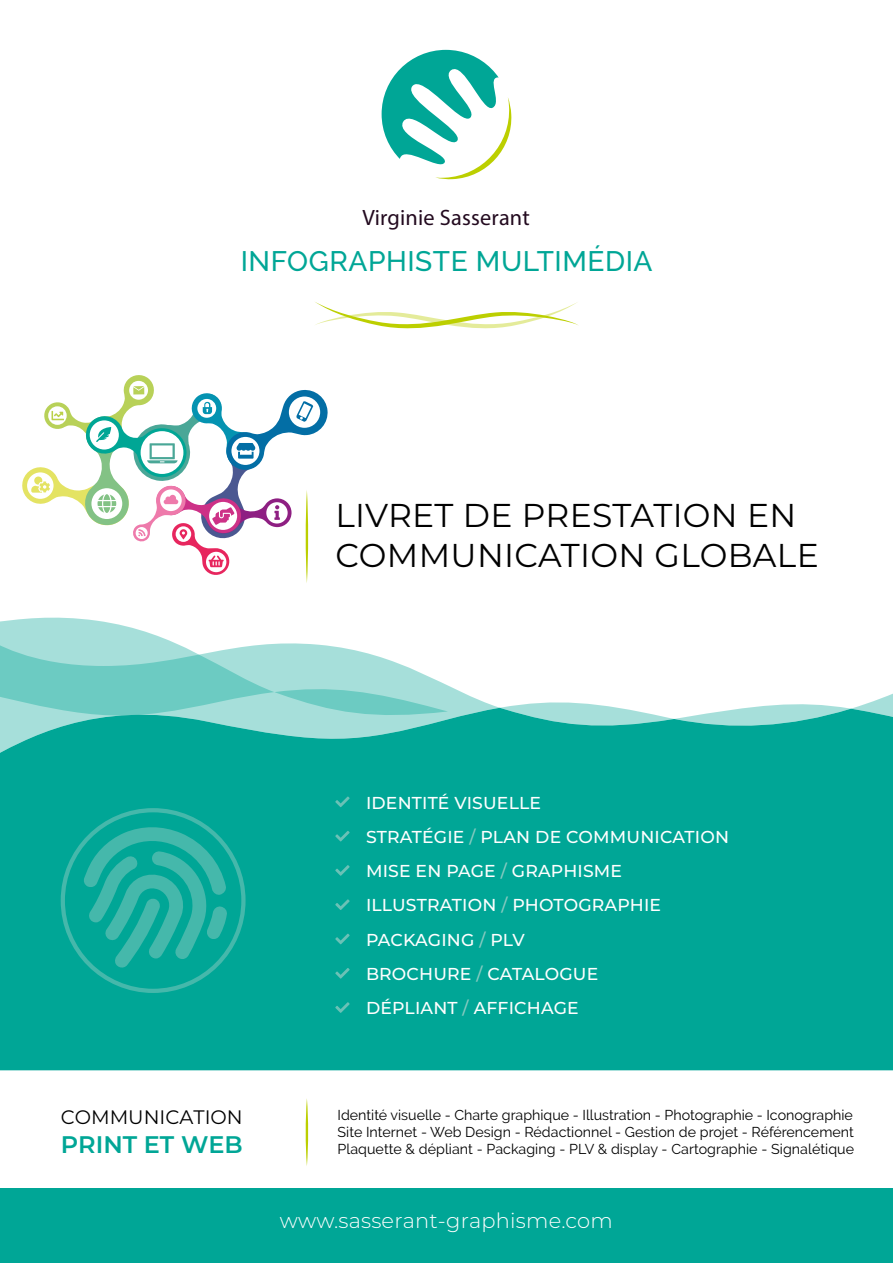
<style>
.page{position:relative;width:893px;height:1263px;background:#fff}
.page>*{position:absolute;margin:0;border:0;box-sizing:border-box;transform-origin:0 0}
.t1{font:33px/39.6px "Montserrat";letter-spacing:.01em;color:#000}
.t2{font:500 28.05px "Raleway";letter-spacing:.02em;color:#00a696}
.t3{font:600 24px "Montserrat";color:#00a696}
.t4{font:22.35px "Century Gothic";letter-spacing:.01em;color:#230a1f}
.t5{font:300 21px "Montserrat";letter-spacing:.01em;color:#fff}
.t6{font:19.5px "Montserrat";color:#000}
.t7{font:500 17.25px/34.2px "Montserrat";letter-spacing:.01em;color:#fff}
.t8{font:14.25px/17.1px "Raleway";letter-spacing:.005em;color:#000;text-align:justify}
.s1{color:#87cac0}
</style>
<div class="page">
<svg style="left:305px;top:1098px;width:4px;height:68px"></svg>
<svg style="left:315px;top:302px;width:264px;height:27px"></svg>
<svg style="left:382px;top:50px;width:130px;height:129px"></svg>
<svg style="left:0;top:617px;width:160px;height:20px"></svg>
<svg style="left:0;top:637px;width:474px;height:61px"></svg>
<svg style="left:0;top:698px;width:893px;height:372px;background:#0daa9b"></svg>
<svg style="left:61px;top:808px;width:185px;height:185px;background:#17ab9c"></svg>
<div style="left:0;top:1188px;width:893px;height:75px;background:#00a696"></div>
<svg style="left:335px;top:796px;width:15px;height:11px"></svg>
<svg style="left:335px;top:831px;width:15px;height:10px"></svg>
<svg style="left:335px;top:865px;width:15px;height:11px"></svg>
<svg style="left:335px;top:899px;width:15px;height:11px"></svg>
<svg style="left:335px;top:933px;width:15px;height:11px"></svg>
<svg style="left:335px;top:968px;width:15px;height:11px"></svg>
<svg style="left:335px;top:1002px;width:15px;height:11px"></svg>
<svg style="left:22px;top:375px;width:306px;height:208px"></svg>
<h3 class="t4" style="left:363px;top:203px;width:169px">Virginie Sasserant</h3>
<h2 class="t2" style="left:241px;top:245px;width:413px">INFOGRAPHISTE MULTIMÉDIA</h2>
<h1 class="t1" style="left:335px;top:494px;width:485px">LIVRET DE PRESTATION EN<br>COMMUNICATION GLOBALE</h1>
<h3 class="t6" style="left:61px;top:1103px;width:184px">COMMUNICATION</h3>
<h3 class="t3" style="left:61px;top:1127px;width:184px">PRINT ET WEB</h3>
<p class="t7" style="left:366px;top:785px;width:365px">IDENTITÉ VISUELLE<br>STRATÉGIE <span class="s1">/</span> PLAN DE COMMUNICATION<br>MISE EN PAGE <span class="s1">/</span> GRAPHISME<br>ILLUSTRATION <span class="s1">/</span> PHOTOGRAPHIE<br>PACKAGING <span class="s1">/</span> PLV<br>BROCHURE <span class="s1">/</span> CATALOGUE<br>DÉPLIANT <span class="s1">/</span> AFFICHAGE</p>
<p class="t8" style="left:338px;top:1106px;width:518px">Identité visuelle - Charte graphique - Illustration - Photographie - Iconographie Site Internet - Web Design - Rédactionnel - Gestion de projet - Référencement Plaquette &amp; dépliant - Packaging - PLV &amp; display - Cartographie - Signalétique</p>
<h3 class="t5" style="left:280px;top:1206px;width:334px">www.sasserant-graphisme.com</h3>
</div>
